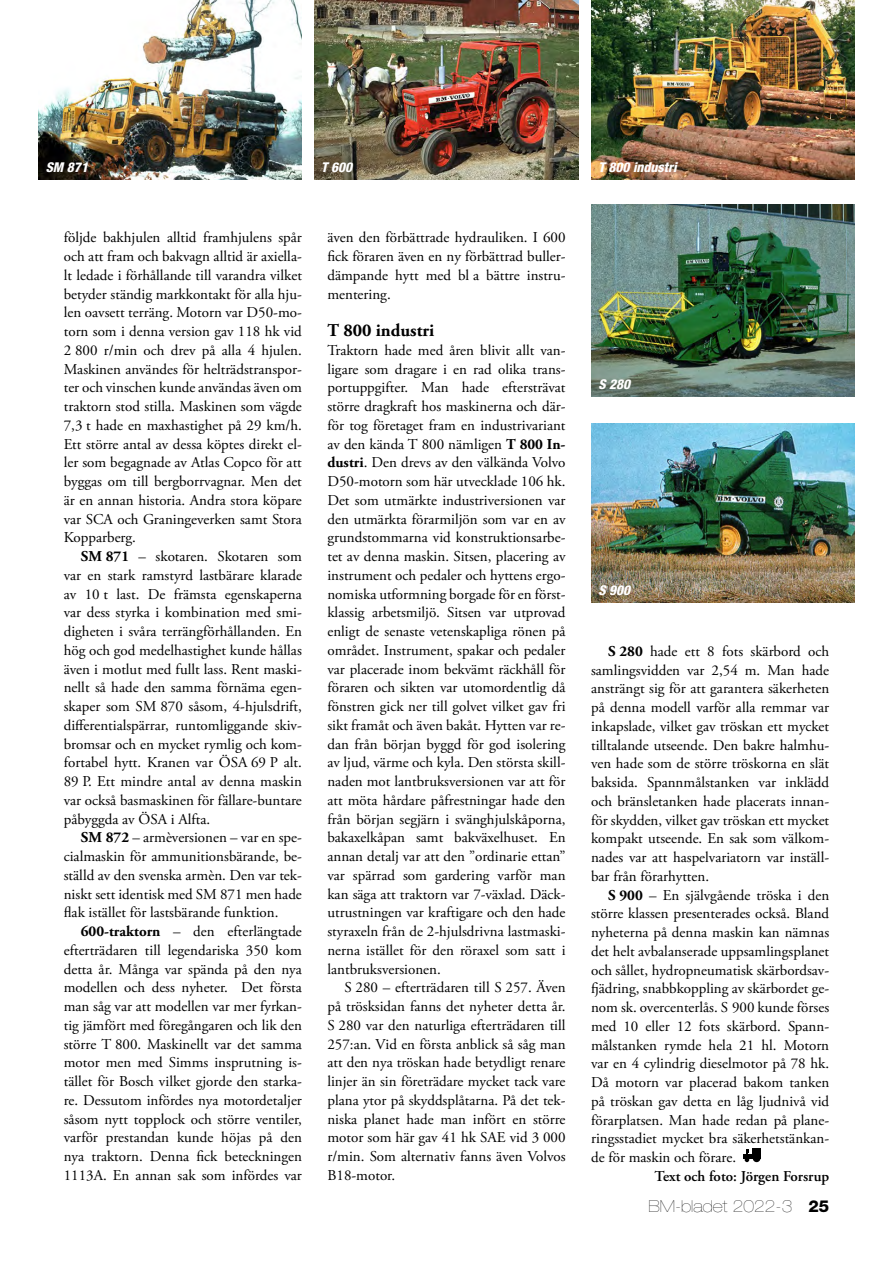
<style>
.page{position:relative;width:893px;height:1263px;background:#fff}
.page>*{position:absolute;margin:0;border:0;box-sizing:border-box;transform-origin:0 0}
.Mellanrubrik{font:700 18px "Adobe Garamond Pro";color:#000}
.t1{font:200 expanded 16.5px "Helvetica Neue LT Pro";color:#000}
.Bröd_med{font:15px/18.8px "Adobe Garamond Pro";color:#000;text-align:justify}
.bröd_utan{font:15px/18.8px "Adobe Garamond Pro";color:#000;text-align:justify}
.författare{font:600 15px "Adobe Garamond Pro";color:#000}
.BT{font:italic 800 condensed 13.5px "Helvetica Neue LT Std";color:#fff}
.s1{font-weight:700}
.s2{font-weight:800;font-stretch:normal}
</style>
<div class="page">
<div style="left:753px;top:1154px;width:7px;height:8px;background:#000;border-radius:50%"></div>
<div style="left:744px;top:1154px;width:17px;height:5px;background:#000"></div>
<div style="left:753px;top:1148px;width:8px;height:6px;background:#000"></div>
<svg style="left:745px;top:1149px;width:4px;height:13px"></svg>
<img style="left:38px;top:0;width:264px;height:180px">
<img style="left:315px;top:0;width:263px;height:180px">
<img style="left:591px;top:0;width:264px;height:180px">
<img style="left:591px;top:205px;width:264px;height:191px">
<img style="left:591px;top:424px;width:264px;height:179px">
<p class="BT" style="left:46px;top:159px;width:44px">SM 871</p>
<p class="BT" style="left:321px;top:159px;width:33px">T 600</p>
<p class="BT" style="left:598px;top:159px;width:80px">T 800 industri</p>
<p class="Bröd_med" style="left:64px;top:229px;width:240px">följde bakhjulen alltid framhjulens spår och att fram och bakvagn alltid är axiella&shy;lt ledade i förhållande till varandra vilket betyder ständig markkontakt för alla hju&shy;len oavsett terräng. Motorn var D50-mo&shy;torn som i denna version gav 118 hk vid 2 800 r/min och drev på alla 4 hjulen.<br>Maskinen användes för helträdstranspor&shy;ter och vinschen kunde användas även om traktorn stod stilla. Maskinen som vägde 7,3 t hade en maxhastighet på 29 km/h.<br>Ett större antal av dessa köptes direkt el&shy;ler som begagnade av Atlas Copco för att byggas om till bergborrvagnar. Men det är en annan historia. Andra stora köpare var SCA och Graningeverken samt Stora Kopparberg.</p>
<p class="Bröd_med" style="left:64px;top:547px;width:240px;text-indent:17px"><span class="s1">SM 871</span> – skotaren. Skotaren som var en stark ramstyrd lastbärare klarade av 10 t last. De främsta egenskaperna var dess styrka i kombination med smi&shy;digheten i svåra terrängförhållanden. En hög och god medelhastighet kunde hållas även i motlut med fullt lass. Rent maski&shy;nellt så hade den samma förnäma egen&shy;skaper som SM 870 såsom, 4-hjulsdrift, differentialspärrar, runtomliggande skiv&shy;bromsar och en mycket rymlig och kom&shy;fortabel hytt. Kranen var ÖSA 69 P alt.<br>89 P. Ett mindre antal av denna maskin var också basmaskinen för fällare-buntare påbyggda av ÖSA i Alfta.</p>
<p class="Bröd_med" style="left:64px;top:829px;width:240px;text-indent:17px"><span class="s1">SM 872</span> – armèversionen – var en spe&shy;cialmaskin för ammunitionsbärande, be&shy;ställd av den svenska armèn. Den var tek&shy;niskt sett identisk med SM 871 men hade flak istället för lastsbärande funktion.</p>
<p class="Bröd_med" style="left:64px;top:922px;width:240px;text-indent:17px"><span class="s1">600-traktorn</span> – den efterlängtade efterträdaren till legendariska 350 kom detta år. Många var spända på den nya modellen och dess nyheter. Det första man såg var att modellen var mer fyrkan&shy;tig jämfört med föregångaren och lik den större T 800. Maskinellt var det samma motor men med Simms insprutning is&shy;tället för Bosch vilket gjorde den starka&shy;re. Dessutom infördes nya motordetaljer såsom nytt topplock och större ventiler, varför prestandan kunde höjas på den nya traktorn. Denna fick beteckningen 1113A. En annan sak som infördes var</p>
<p class="Bröd_med" style="left:327px;top:229px;width:240px">även den förbättrade hydrauliken. I 600 fick föraren även en ny förbättrad buller&shy;dämpande hytt med bl a bättre instru&shy;mentering.</p>
<p class="Mellanrubrik" style="left:327px;top:320px;width:108px">T 800 industri</p>
<p class="bröd_utan" style="left:327px;top:341px;width:240px">Traktorn hade med åren blivit allt van&shy;ligare som dragare i en rad olika trans&shy;portuppgifter. Man hade eftersträvat större dragkraft hos maskinerna och där&shy;för tog företaget fram en industrivariant av den kända T 800 nämligen <span class="s1">T 800 In&shy;dustri</span>. Den drevs av den välkända Volvo D50-motorn som här utvecklade 106 hk.<br>Det som utmärkte industriversionen var den utmärkta förarmiljön som var en av grundstommarna vid konstruktionsarbe&shy;tet av denna maskin. Sitsen, placering av instrument och pedaler och hyttens ergo&shy;nomiska utformning borgade för en först&shy;klassig arbetsmiljö. Sitsen var utprovad enligt de senaste vetenskapliga rönen på området. Instrument, spakar och pedaler var placerade inom bekvämt räckhåll för föraren och sikten var utomordentlig då fönstren gick ner till golvet vilket gav fri sikt framåt och även bakåt. Hytten var re&shy;dan från början byggd för god isolering av ljud, värme och kyla. Den största skill&shy;naden mot lantbruksversionen var att för att möta hårdare påfrestningar hade den från början segjärn i svänghjulskåporna, bakaxelkåpan samt bakväxelhuset. En annan detalj var att den ”ordinarie ettan” var spärrad som gardering varför man kan säga att traktorn var 7-växlad. Däck&shy;utrustningen var kraftigare och den hade styraxeln från de 2-hjulsdrivna lastmaski&shy;nerna istället för den röraxel som satt i lantbruksversionen.</p>
<p class="Bröd_med" style="left:327px;top:979px;width:240px;text-indent:17px">S 280 – efterträdaren till S 257. Även på trösksidan fanns det nyheter detta år.<br>S 280 var den naturliga efterträdaren till 257:an. Vid en första anblick så såg man att den nya tröskan hade betydligt renare linjer än sin företrädare mycket tack vare plana ytor på skyddsplåtarna. På det tek&shy;niska planet hade man infört en större motor som här gav 41 hk SAE vid 3 000 r/min. Som alternativ fanns även Volvos B18-motor.</p>
<p class="BT" style="left:598px;top:376px;width:33px">S 280</p>
<p class="BT" style="left:598px;top:582px;width:33px">S 900</p>
<p class="Bröd_med" style="left:591px;top:642px;width:240px;text-indent:17px"><span class="s1">S 280</span> hade ett 8 fots skärbord och samlingsvidden var 2,54 m. Man hade ansträngt sig för att garantera säkerheten på denna modell varför alla remmar var inkapslade, vilket gav tröskan ett mycket tilltalande utseende. Den bakre halmhu&shy;ven hade som de större tröskorna en slät baksida. Spannmålstanken var inklädd och bränsletanken hade placerats innan&shy;för skydden, vilket gav tröskan ett mycket kompakt utseende. En sak som välkom&shy;nades var att haspelvariatorn var inställ&shy;bar från förarhytten.</p>
<p class="Bröd_med" style="left:591px;top:886px;width:240px;text-indent:17px"><span class="s1">S 900</span> – En självgående tröska i den större klassen presenterades också. Bland nyheterna på denna maskin kan nämnas det helt avbalanserade uppsamlingsplanet och sållet, hydropneumatisk skärbordsav&shy;fjädring, snabbkoppling av skärbordet ge&shy;nom sk. overcenterlås. S 900 kunde förses med 10 eller 12 fots skärbord. Spann&shy;målstanken rymde hela 21 hl. Motorn var en 4 cylindrig dieselmotor på 78 hk.<br>Då motorn var placerad bakom tanken på tröskan gav detta en låg ljudnivå vid förarplatsen. Man hade redan på plane&shy;ringsstadiet mycket bra säkerhetstänkan&shy;de för maskin och förare.</p>
<p class="författare" style="left:655px;top:1167px;width:176px">Text och foto: Jörgen Forsrup</p>
<p class="t1" style="left:648px;top:1196px;width:182px">BM-bladet 2022-3 <span class="s2">25</span></p>
</div>
